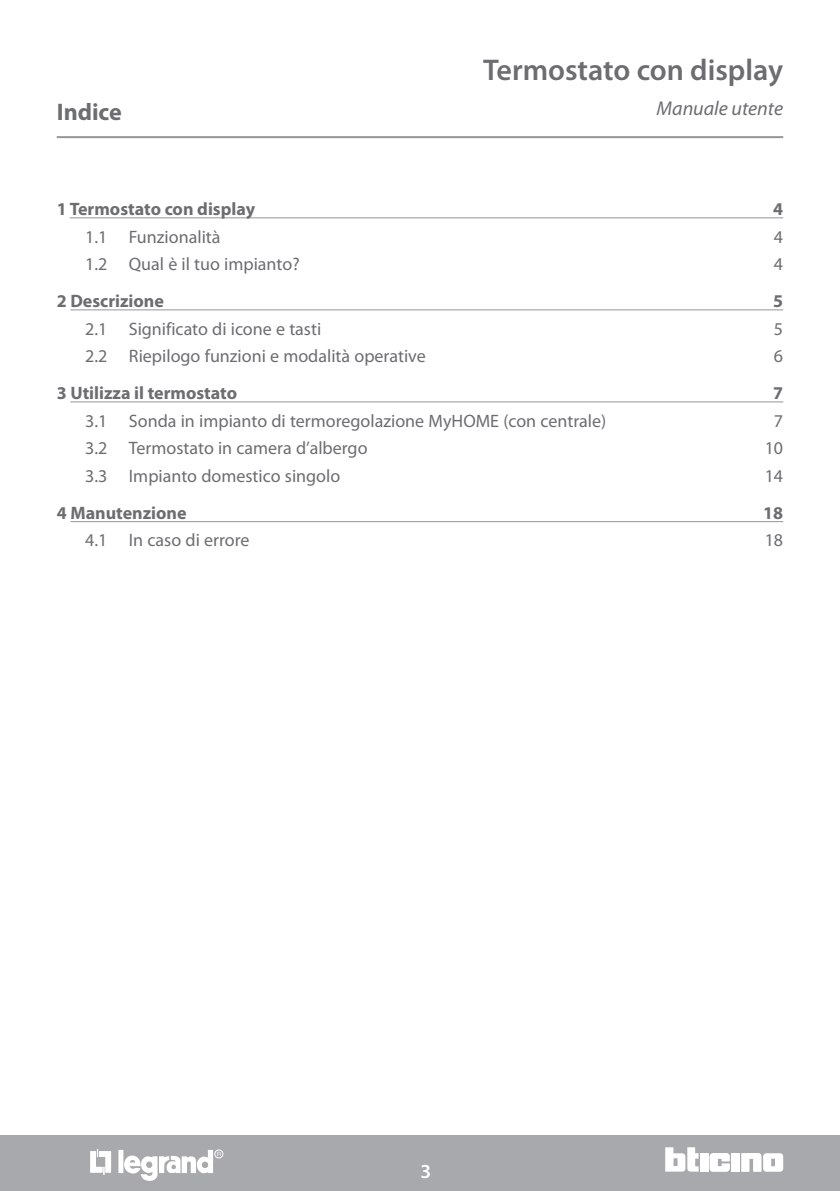
<style>
.page{position:relative;width:840px;height:1191px;background:#fff}
.page>*{position:absolute;margin:0;border:0;box-sizing:border-box;transform-origin:0 0}
.t1{font:600 30px "Myriad Pro";color:#6c6d70}
.t2{font:700 24px "Myriad Pro";color:#6c6d70}
.t3{font:italic 20px "Myriad Pro";color:#6c6d70}
.t4{font:600 20px "Myriad Pro";color:#fff}
.t5{font:18px "Myriad Pro";color:#6c6d70}
.t6{font:700 18px "Myriad Pro";color:#6c6d70}
</style>
<div class="page">
<hr style="left:57px;top:136px;width:725px;height:2px;background:#939598">
<div style="left:0;top:1135px;width:839px;height:56px;background:#a8a9ad"></div>
<div style="left:699px;top:1153px;width:8px;height:18px;background:#fff"></div>
<div style="left:731px;top:1153px;width:8px;height:18px;background:#fff"></div>
<svg style="left:741px;top:1153px;width:41px;height:18px"></svg>
<svg style="left:665px;top:1147px;width:33px;height:24px"></svg>
<svg style="left:709px;top:1153px;width:20px;height:18px"></svg>
<div style="left:118px;top:1149px;width:5px;height:24px;background:#fff"></div>
<svg style="left:90px;top:1149px;width:21px;height:25px"></svg>
<div style="left:214px;top:1149px;width:9px;height:9px;border:1px solid #fff;border-radius:50%"></div>
<svg style="left:123px;top:1149px;width:98px;height:32px"></svg>
<hr style="left:70px;top:217px;width:712px;height:1px;background:#939598">
<hr style="left:70px;top:309px;width:712px;height:1px;background:#939598">
<hr style="left:70px;top:401px;width:712px;height:1px;background:#939598">
<hr style="left:70px;top:521px;width:712px;height:1px;background:#939598">
<h2 class="t2" style="left:57px;top:96px;width:67px">Indice</h2>
<h1 class="t1" style="left:483px;top:50px;width:301px">Termostato con display</h1>
<p class="t3" style="left:656px;top:96px;width:128px">Manuale utente</p>
<p class="t6" style="left:57px;top:197px;width:200px">1 Termostato con display</p>
<p class="t6" style="left:772px;top:197px;width:11px">4</p>
<p class="t5" style="left:85px;top:225px;width:137px">1.1 Funzionalità</p>
<p class="t5" style="left:773px;top:225px;width:11px">4</p>
<p class="t5" style="left:85px;top:253px;width:216px">1.2 Qual è il tuo impianto?</p>
<p class="t5" style="left:773px;top:253px;width:11px">4</p>
<p class="t6" style="left:57px;top:289px;width:109px">2 Descrizione</p>
<p class="t6" style="left:772px;top:289px;width:11px">5</p>
<p class="t5" style="left:85px;top:317px;width:237px">2.1 Significato di icone e tasti</p>
<p class="t5" style="left:773px;top:317px;width:11px">5</p>
<p class="t5" style="left:85px;top:345px;width:342px">2.2 Riepilogo funzioni e modalità operative</p>
<p class="t5" style="left:773px;top:345px;width:11px">6</p>
<p class="t6" style="left:57px;top:381px;width:182px">3 Utilizza il termostato</p>
<p class="t6" style="left:772px;top:381px;width:11px">7</p>
<p class="t5" style="left:85px;top:409px;width:522px">3.1 Sonda in impianto di termoregolazione MyHOME (con centrale)</p>
<p class="t5" style="left:773px;top:409px;width:11px">7</p>
<p class="t5" style="left:85px;top:437px;width:284px">3.2 Termostato in camera d’albergo</p>
<p class="t5" style="left:764px;top:437px;width:20px">10</p>
<p class="t5" style="left:85px;top:465px;width:256px">3.3 Impianto domestico singolo</p>
<p class="t5" style="left:764px;top:465px;width:20px">14</p>
<p class="t6" style="left:57px;top:501px;width:131px">4 Manutenzione</p>
<p class="t6" style="left:762px;top:501px;width:21px">18</p>
<p class="t5" style="left:85px;top:529px;width:166px">4.1 In caso di errore</p>
<p class="t5" style="left:764px;top:529px;width:20px">18</p>
<p class="t4" style="left:420px;top:1158px;width:12px">3</p>
</div>
